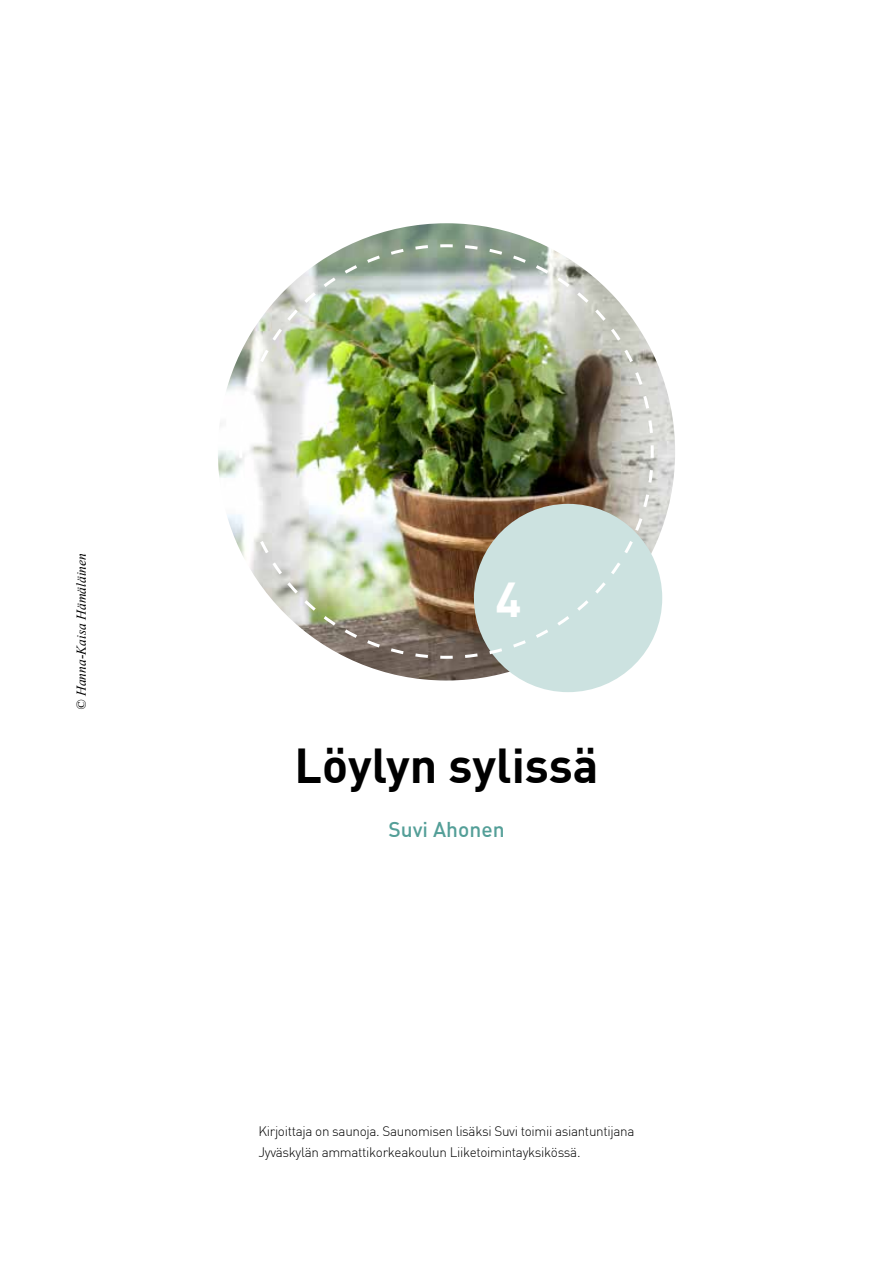
<style>
.page{position:relative;width:893px;height:1263px;background:#fff}
.page>*{position:absolute;margin:0;border:0;box-sizing:border-box;transform-origin:0 0}
.t1{font:700 48px "DIN";color:#000}
.t2{font:700 48px "DIN";color:#fff}
.t3{font:500 21px "DIN";color:#549f98}
.t4{font:300 13.5px/21px "DIN";letter-spacing:-.025em;color:#000}
.t5{font:italic 13.5px "Times New Roman";color:#000}
</style>
<div class="page">
<img style="left:218px;top:223px;width:457px;height:457px;border-radius:229px">
<div style="left:474px;top:504px;width:188px;height:188px;background:#cce2e0;border-radius:50%"></div>
<img style="left:238px;top:243px;width:417px;height:417px">
<p class="t5" style="left:72px;top:710px;width:158px;rotate:-90deg">© Hanna-Kaisa Hämäläinen</p>
<h1 class="t2" style="left:495px;top:568px;width:28px">4</h1>
<h2 class="t1" style="left:295px;top:734px;width:305px">Löylyn sylissä</h2>
<p class="t3" style="left:388px;top:816px;width:118px">Suvi Ahonen</p>
<p class="t4" style="left:258px;top:1120px;width:377px">Kirjoittaja on saunoja. Saunomisen lisäksi Suvi toimii asiantuntijana<br>Jyväskylän ammattikorkeakoulun Liiketoimintayksikössä.</p>
</div>
